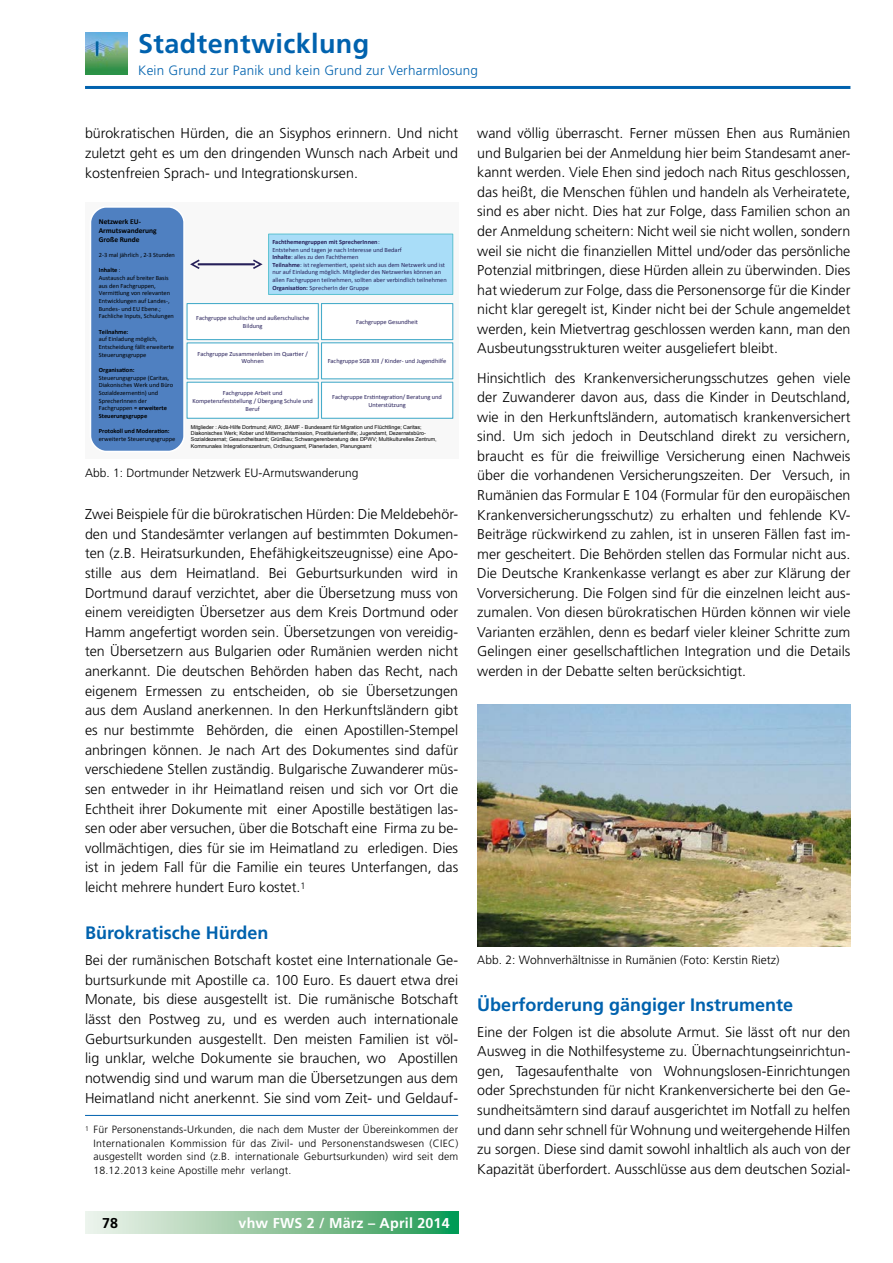
<style>
.page{position:relative;width:893px;height:1263px;background:#fff}
.page>*{position:absolute;margin:0;border:0;box-sizing:border-box;transform-origin:0 0}
.t1{font:700 27px "Frutiger LT";letter-spacing:.015em;color:#0062ae}
.t2{font:700 18px "Frutiger LT";color:#0062ae}
.t3{font:300 14.25px/19.5px "Frutiger LT";color:#000;text-align:justify}
.t4{font:700 14.25px "Frutiger LT";letter-spacing:.015em;color:#fff}
.t5{font:700 14.25px "Frutiger LT";color:#000}
.t6{font:300 13.5px "Frutiger LT";letter-spacing:.015em;color:#0062ae}
.t7{font:300 12px "Frutiger CE";color:#000}
.t8{font:300 10.5px/13.5px "Frutiger LT";letter-spacing:.015em;color:#000;text-align:justify}
.t9{font:700 7.5px/9px "Calibri";color:#000}
.t10{font:6.45px/7.6px "Calibri";color:#27205a;text-align:center}
.t11{font:6.45px/7.6px "Calibri";color:#000}
.t12{font:700 6.45px "Calibri";letter-spacing:-.005em;color:#000}
.t13{font:5.25px/6.3px "Arial";color:#000}
.s1{font-weight:700}
</style>
<div class="page">
<hr style="left:85px;top:86px;width:765px;height:3px;background:#0062ae">
<svg style="left:85px;top:1212px;width:373px;height:21px;background:#8dc69f"></svg>
<img style="left:85px;top:32px;width:42px;height:43px">
<hr style="left:85px;top:1115px;width:373px;height:1px;background:#0062ae">
<div style="left:85px;top:202px;width:373px;height:257px;background:#f8f8f8"></div>
<div style="left:90px;top:207px;width:94px;height:244px;background:#4f80c1;border-radius:16px"></div>
<div style="left:90px;top:206px;width:95px;height:246px;border:2px solid #fff;border-radius:16px"></div>
<svg style="left:186px;top:303px;width:268px;height:116px"></svg>
<hr style="left:198px;top:263px;width:57px;height:2px;background:#27205a">
<svg style="left:190px;top:259px;width:10px;height:10px"></svg>
<svg style="left:253px;top:234px;width:200px;height:61px;background:#abddf6"></svg>
<img style="left:477px;top:704px;width:373px;height:242px">
<h1 class="t1" style="left:138px;top:28px;width:233px">Stadtentwicklung</h1>
<p class="t6" style="left:138px;top:62px;width:341px">Kein Grund zur Panik und kein Grund zur Verharmlosung</p>
<p class="t3" style="left:85px;top:124px;width:375px">bürokratischen Hürden, die an Sisyphos erinnern. Und nicht zuletzt geht es um den dringenden Wunsch nach Arbeit und kostenfreien Sprach- und Integrationskursen.</p>
<p class="t9" style="left:99px;top:217px;width:59px">Netzwerk EU-<br>Armutswanderung<br>Große Runde</p>
<p class="t11" style="left:99px;top:251px;width:78px">2-3 mal jährlich , 2-3 Stunden</p>
<p class="t11" style="left:99px;top:267px;width:77px"><span class="s1">Inhalte</span> :<br>Austausch auf breiter Basis aus den Fachgruppen,<br>Vermitlung von relevanten<br>Entwicklungen auf Landes-,<br>Bundes- und EU Ebene.;<br>Fachliche Inputs, Schulungen</p>
<p class="t12" style="left:99px;top:329px;width:31px">Teilnahme:</p>
<p class="t11" style="left:99px;top:336px;width:77px">auf Einladung möglich,<br>Entscheidung fällt erweiterte<br>Steuerungsgruppe</p>
<p class="t12" style="left:99px;top:367px;width:37px">Organisation:</p>
<p class="t11" style="left:99px;top:374px;width:76px">Steuerungsgruppe (Caritas,<br>Diakonisches Werk und Büro<br>Sozialdezernentn) und<br>SprecherInnen der<br>Fachgruppen <span class="s1">= erweiterte<br>Steuerungsgruppe</span></p>
<p class="t12" style="left:99px;top:429px;width:72px">Protokoll und Moderation:</p>
<p class="t11" style="left:99px;top:435px;width:78px">erweiterte Steuerungsgruppe</p>
<p class="t10" style="left:272px;top:238px;width:176px;text-align:left"><span class="s1">Fachthemengruppen mit SprecherInnen</span>:<br>Entstehen und tagen je nach Interesse und Bedarf<br><span class="s1">Inhalte</span>: alles zu den Fachthemen<br><span class="s1">Teilnahme</span>: ist reglementert, speist sich aus dem Netzwerk und ist nur auf Einladung möglich. Mitglieder des Netzwerkes können an allen Fachgruppen teilnehmen, sollten aber verbindlich teilnehmen <span class="s1">Organisation:</span> SprecherIn der Gruppe</p>
<p class="t10" style="left:196px;top:314px;width:115px">Fachgruppe schulische und außerschulische<br>Bildung</p>
<p class="t10" style="left:198px;top:350px;width:112px">Fachgruppe Zusammenleben im Quarter /<br>Wohnen</p>
<p class="t10" style="left:193px;top:389px;width:122px">Fachgruppe Arbeit und<br>Kompetenzfeststellung / Übergang Schule und<br>Beruf</p>
<p class="t10" style="left:356px;top:318px;width:63px">Fachgruppe Gesundheit</p>
<p class="t10" style="left:328px;top:358px;width:120px">Fachgruppe SGB XIII / Kinder- und Jugendhilfe</p>
<p class="t10" style="left:332px;top:393px;width:111px">Fachgruppe Erstntegraton/ Beratung und<br>Unterstützung</p>
<p class="t13" style="left:191px;top:424px;width:247px">Mitglieder : Aids-Hilfe Dortmund; AWO; ,BAMF - Bundesamt für Migration und Flüchtlinge; Caritas; Diakonisches Werk; Kober und Mitternachtsmission, Prostituiertenhilfe; Jugendamt, Dezernatsbüro-Sozialdezernat; Gesundheitsamt; GrünBau; Schwangerenberatung des DPWV; Multikulturelles Zentrum, Kommunales Integrationszentrum, Ordnungsamt, Planerladen, Planungsamt</p>
<p class="t7" style="left:85px;top:466px;width:275px">Abb. 1: Dortmunder Netzwerk EU-Armutswanderung</p>
<p class="t3" style="left:85px;top:504px;width:375px">Zwei Beispiele für die bürokratischen Hürden: Die Meldebehör&shy;den und Standesämter verlangen auf bestimmten Dokumen&shy;ten (z.B. Heiratsurkunden, Ehefähigkeitszeugnisse) eine Apo&shy;stille aus dem Heimatland. Bei Geburtsurkunden wird in Dortmund darauf verzichtet, aber die Übersetzung muss von einem vereidigten Übersetzer aus dem Kreis Dortmund oder Hamm angefertigt worden sein. Übersetzungen von vereidig&shy;ten Übersetzern aus Bulgarien oder Rumänien werden nicht anerkannt. Die deutschen Behörden haben das Recht, nach eigenem Ermessen zu entscheiden, ob sie Übersetzungen aus dem Ausland anerkennen. In den Herkunftsländern gibt es nur bestimmte Behörden, die einen Apostillen-Stempel anbringen können. Je nach Art des Dokumentes sind dafür verschiedene Stellen zuständig. Bulgarische Zuwanderer müs&shy;sen entweder in ihr Heimatland reisen und sich vor Ort die Echtheit ihrer Dokumente mit einer Apostille bestätigen las&shy;sen oder aber versuchen, über die Botschaft eine Firma zu be&shy;vollmächtigen, dies für sie im Heimatland zu erledigen. Dies ist in jedem Fall für die Familie ein teures Unterfangen, das leicht mehrere hundert Euro kostet.<sup>1</sup></p>
<p class="t2" style="left:85px;top:922px;width:185px">Bürokratische Hürden</p>
<p class="t3" style="left:85px;top:951px;width:375px">Bei der rumänischen Botschaft kostet eine Internationale Ge&shy;burtsurkunde mit Apostille ca. 100 Euro. Es dauert etwa drei Monate, bis diese ausgestellt ist. Die rumänische Botschaft lässt den Postweg zu, und es werden auch internationale Geburtsurkunden ausgestellt. Den meisten Familien ist völ&shy;lig unklar, welche Dokumente sie brauchen, wo Apostillen notwendig sind und warum man die Übersetzungen aus dem Heimatland nicht anerkennt. Sie sind vom Zeit- und Geldauf-</p>
<p class="t8" style="left:94px;top:1123px;width:366px;text-indent:-9px"><sup>1</sup> Für Personenstands-Urkunden, die nach dem Muster der Übereinkommen der Internationalen Kommission für das Zivil- und Personenstandswesen (CIEC) ausgestellt worden sind (z.B. internationale Geburtsurkunden) wird seit dem 18.12.2013 keine Apostille mehr verlangt.</p>
<p class="t5" style="left:102px;top:1214px;width:18px">78</p>
<p class="t4" style="left:239px;top:1214px;width:213px">vhw FWS 2 / März – April 2014</p>
<p class="t3" style="left:477px;top:124px;width:375px">wand völlig überrascht. Ferner müssen Ehen aus Rumänien und Bulgarien bei der Anmeldung hier beim Standesamt aner&shy;kannt werden. Viele Ehen sind jedoch nach Ritus geschlossen, das heißt, die Menschen fühlen und handeln als Verheiratete, sind es aber nicht. Dies hat zur Folge, dass Familien schon an der Anmeldung scheitern: Nicht weil sie nicht wollen, sondern weil sie nicht die finanziellen Mittel und/oder das persönliche Potenzial mitbringen, diese Hürden allein zu überwinden. Dies hat wiederum zur Folge, dass die Personensorge für die Kinder nicht klar geregelt ist, Kinder nicht bei der Schule angemeldet werden, kein Mietvertrag geschlossen werden kann, man den Ausbeutungsstrukturen weiter ausgeliefert bleibt.</p>
<p class="t3" style="left:477px;top:368px;width:375px">Hinsichtlich des Krankenversicherungsschutzes gehen viele der Zuwanderer davon aus, dass die Kinder in Deutschland, wie in den Herkunftsländern, automatisch krankenversichert sind. Um sich jedoch in Deutschland direkt zu versichern, braucht es für die freiwillige Versicherung einen Nachweis über die vorhandenen Versicherungszeiten. Der Versuch, in Rumänien das Formular E 104 (Formular für den europäischen Krankenversicherungsschutz) zu erhalten und fehlende KV-Beiträge rückwirkend zu zahlen, ist in unseren Fällen fast im&shy;mer gescheitert. Die Behörden stellen das Formular nicht aus.<br>Die Deutsche Krankenkasse verlangt es aber zur Klärung der Vorversicherung. Die Folgen sind für die einzelnen leicht aus&shy;zumalen. Von diesen bürokratischen Hürden können wir viele Varianten erzählen, denn es bedarf vieler kleiner Schritte zum Gelingen einer gesellschaftlichen Integration und die Details werden in der Debatte selten berücksichtigt.</p>
<p class="t7" style="left:477px;top:953px;width:304px">Abb. 2: Wohnverhältnisse in Rumänien (Foto: Kerstin Rietz)</p>
<p class="t2" style="left:477px;top:994px;width:317px">Überforderung gängiger Instrumente</p>
<p class="t3" style="left:477px;top:1022px;width:375px">Eine der Folgen ist die absolute Armut. Sie lässt oft nur den Ausweg in die Nothilfesysteme zu. Übernachtungseinrichtun&shy;gen, Tagesaufenthalte von Wohnungslosen-Einrichtungen oder Sprechstunden für nicht Krankenversicherte bei den Ge&shy;sundheitsämtern sind darauf ausgerichtet im Notfall zu helfen und dann sehr schnell für Wohnung und weitergehende Hilfen zu sorgen. Diese sind damit sowohl inhaltlich als auch von der Kapazität überfordert. Ausschlüsse aus dem deutschen Sozial-</p>
</div>
